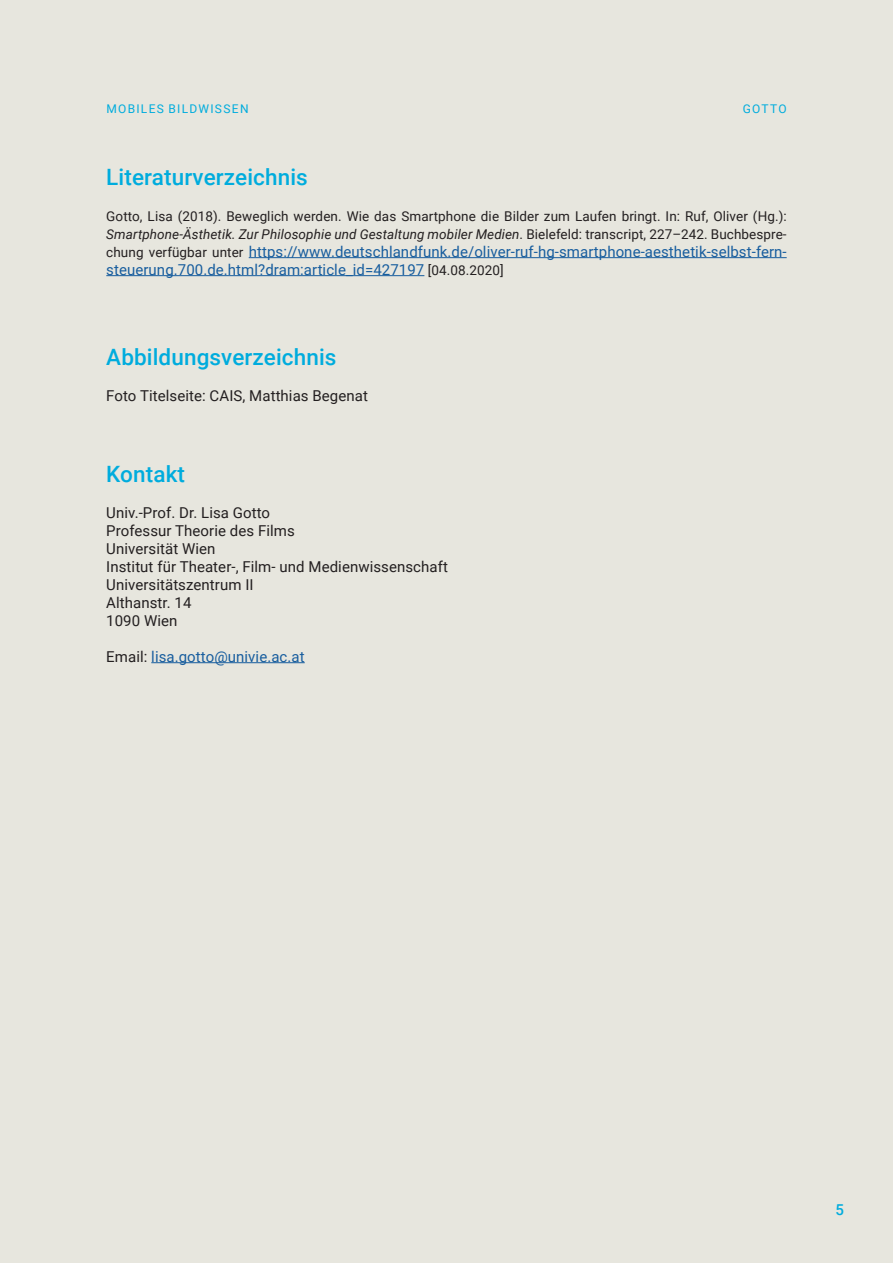
<style>
.page{position:relative;width:893px;height:1263px;background:#e7e6de}
.page>*{position:absolute;margin:0;border:0;box-sizing:border-box;transform-origin:0 0}
.Flattersatz{font:500 22.5px "Roboto";letter-spacing:.005em;color:#00acdd}
.Blocksatz{font:500 22.5px "Roboto";letter-spacing:.005em;color:#00acdd}
.Blocksatz-2{font:15px "Roboto";letter-spacing:.005em;color:#231f20}
.Blocksatz-3{font:15px/18px "Roboto";letter-spacing:.005em;color:#175d9e}
.t1{font:500 15px "Roboto";color:#00acdd}
.Blocksatz-4{font:13.5px/18px "Roboto";letter-spacing:.005em;color:#231f20}
.t2{font:12px "Roboto";letter-spacing:.105em;color:#00acdd}
.s1{font-style:italic}
.s2{font-size:13.5px;color:#231f20}
.s3{color:#231f20}
</style>
<div class="page">
<hr style="left:249px;top:257px;width:538px;height:1px;background:#175d9e">
<hr style="left:106px;top:275px;width:318px;height:1px;background:#175d9e">
<hr style="left:151px;top:662px;width:154px;height:1px;background:#175d9e">
<p class="t2" style="left:107px;top:100px;width:144px">MOBILES BILDWISSEN</p>
<p class="t2" style="left:743px;top:100px;width:45px">GOTTO</p>
<p class="Flattersatz" style="left:106px;top:161px;width:203px">Literaturverzeichnis</p>
<p class="Blocksatz-4" style="left:106px;top:206px;width:682px">Gotto, Lisa (2018). Beweglich werden. Wie das Smartphone die Bilder zum Laufen bringt. In: Ruf, Oliver (Hg.):<br><span class="s1">Smartphone-Ästhetik. Zur Philosophie und Gestaltung mobiler Medien</span>. Bielefeld: transcript, 227–242. Buchbespre-</p>
<p class="Blocksatz-3" style="left:106px;top:242px;width:682px"><span class="s2">chung verfügbar unter</span> https://www.deutschlandfunk.de/oliver-ruf-hg-smartphone-aesthetik-selbst-fern&shy;steuerung.700.de.html?dram:article_id=427197 <span class="s2">[04.08.2020]</span></p>
<p class="Flattersatz" style="left:106px;top:341px;width:232px">Abbildungsverzeichnis</p>
<p class="Blocksatz-2" style="left:106px;top:385px;width:263px">Foto Titelseite: CAIS, Matthias Begenat</p>
<p class="Blocksatz" style="left:106px;top:458px;width:80px">Kontakt</p>
<p class="Blocksatz-2" style="left:106px;top:502px;width:165px">Univ.-Prof. Dr. Lisa Gotto</p>
<p class="Blocksatz-2" style="left:106px;top:520px;width:190px">Professur Theorie des Films</p>
<p class="Blocksatz-2" style="left:106px;top:538px;width:111px">Universität Wien</p>
<p class="Blocksatz-2" style="left:106px;top:556px;width:343px">Institut für Theater-, Film- und Medienwissenschaft</p>
<p class="Blocksatz-2" style="left:106px;top:574px;width:149px">Universitätszentrum II</p>
<p class="Blocksatz-2" style="left:106px;top:592px;width:87px">Althanstr. 14</p>
<p class="Blocksatz-2" style="left:106px;top:610px;width:73px">1090 Wien</p>
<p class="Blocksatz-3" style="left:106px;top:647px;width:200px"><span class="s3">Email:</span> lisa.gotto@univie.ac.at</p>
<p class="t1" style="left:836px;top:1199px;width:10px">5</p>
</div>
